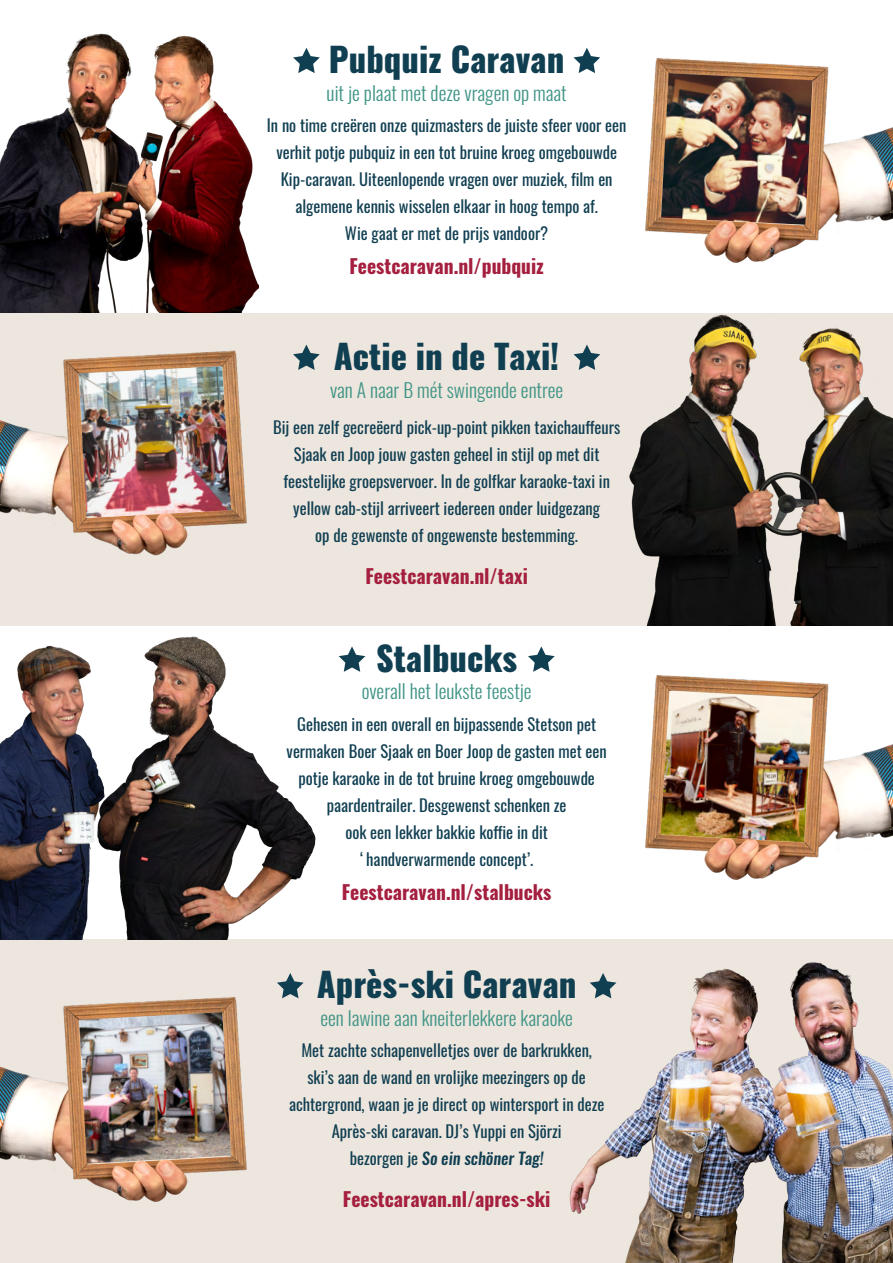
<style>
.page{position:relative;width:893px;height:1263px;background:#fff}
.page>*{position:absolute;margin:0;border:0;box-sizing:border-box;transform-origin:0 0}
.t1{font:800 33.6px "Oswald";color:#113f52}
.t2{font:300 19.5px "Oswald";color:#409486}
.t3{font:700 19.5px "Oswald";color:#a51f3f}
.t4{font:16.5px/27px "Oswald";color:#113f52;text-align:center}
.s1{font-weight:500;font-style:italic}
</style>
<div class="page">
<img style="left:0;top:33px;width:259px;height:280px">
<div style="left:0;top:939px;width:893px;height:324px;background:#ede6de"></div>
<svg style="left:293px;top:48px;width:27px;height:25px"></svg>
<svg style="left:574px;top:48px;width:26px;height:25px"></svg>
<svg style="left:339px;top:646px;width:26px;height:26px"></svg>
<svg style="left:528px;top:646px;width:27px;height:26px"></svg>
<div style="left:0;top:313px;width:893px;height:313px;background:#ede6de"></div>
<img style="left:645px;top:58px;width:247px;height:205px">
<img style="left:661px;top:73px;width:151px;height:152px">
<svg style="left:293px;top:345px;width:27px;height:25px"></svg>
<svg style="left:574px;top:345px;width:26px;height:25px"></svg>
<img style="left:0;top:350px;width:247px;height:206px">
<img style="left:79px;top:366px;width:152px;height:152px">
<img style="left:629px;top:315px;width:264px;height:310px">
<img style="left:0;top:636px;width:316px;height:304px">
<img style="left:645px;top:675px;width:247px;height:205px">
<img style="left:660px;top:691px;width:153px;height:151px">
<svg style="left:277px;top:973px;width:27px;height:25px"></svg>
<img style="left:0;top:997px;width:247px;height:205px">
<img style="left:79px;top:1012px;width:152px;height:152px">
<img style="left:569px;top:962px;width:324px;height:301px">
<h1 class="t1" style="left:329px;top:36px;width:237px">Pubquiz Caravan</h1>
<p class="t2" style="left:327px;top:80px;width:242px">uit je plaat met deze vragen op maat</p>
<p class="t4" style="left:267px;top:111px;width:361px">In no time creëren onze quizmasters de juiste sfeer voor een verhit potje pubquiz in een tot bruine kroeg omgebouwde Kip-caravan. Uiteenlopende vragen over muziek, film en algemene kennis wisselen elkaar in hoog tempo af.<br>Wie gaat er met de prijs vandoor?</p>
<p class="t3" style="left:349px;top:252px;width:196px">Feestcaravan.nl/pubquiz</p>
<h1 class="t1" style="left:334px;top:333px;width:227px">Actie in de Taxi!</h1>
<p class="t2" style="left:330px;top:377px;width:235px">van A naar B mét swingende entree</p>
<p class="t4" style="left:273px;top:413px;width:349px">Bij een zelf gecreëerd pick-up-point pikken taxichauffeurs Sjaak en Joop jouw gasten geheel in stijl op met dit feestelijke groepsvervoer. In de golfkar karaoke-taxi in yellow cab-stijl arriveert iedereen onder luidgezang<br>op de gewenste of ongewenste bestemming.</p>
<p class="t3" style="left:365px;top:562px;width:164px">Feestcaravan.nl/taxi</p>
<h1 class="t1" style="left:376px;top:634px;width:143px">Stalbucks</h1>
<p class="t2" style="left:362px;top:678px;width:171px">overall het leukste feestje</p>
<p class="t4" style="left:287px;top:711px;width:322px">Gehesen in een overall en bijpassende Stetson pet vermaken Boer Sjaak en Boer Joop de gasten met een potje karaoke in de tot bruine kroeg omgebouwde paardentrailer. Desgewenst schenken ze<br>ook een lekker bakkie koffie in dit ‘handverwarmende concept’.</p>
<p class="t3" style="left:342px;top:879px;width:211px">Feestcaravan.nl/stalbucks</p>
<h1 class="t1" style="left:317px;top:961px;width:261px">Après-ski Caravan</h1>
<p class="t2" style="left:320px;top:1005px;width:254px">een lawine aan kneiterlekkere karaoke</p>
<p class="t4" style="left:289px;top:1037px;width:317px">Met zachte schapenvelletjes over de barkrukken, ski’s aan de wand en vrolijke meezingers op de achtergrond, waan je je direct op wintersport in deze Après-ski caravan. DJ’s Yuppi en Sjörzi<br>bezorgen je <span class="s1">So ein schöner Tag!</span></p>
<p class="t3" style="left:343px;top:1186px;width:209px">Feestcaravan.nl/apres-ski</p>
</div>
